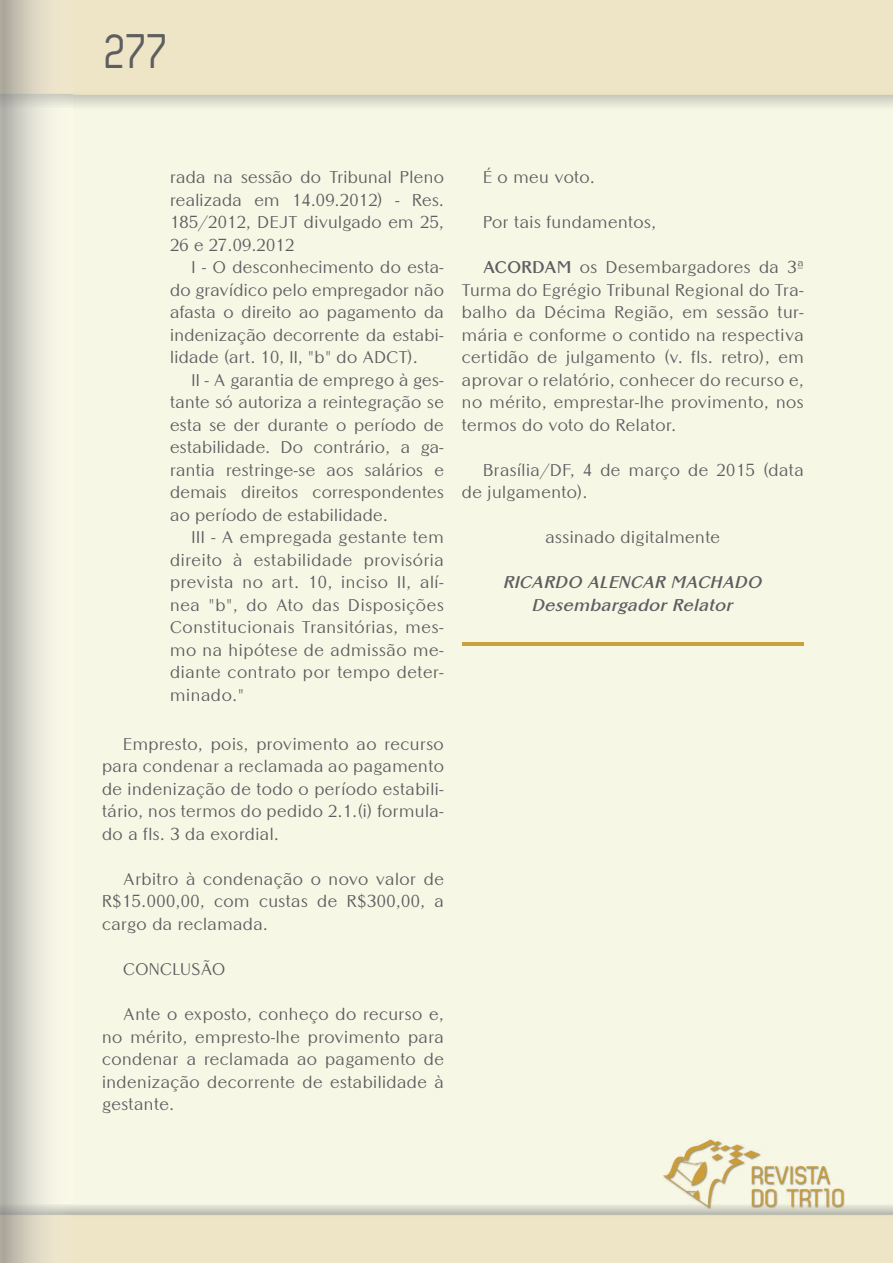
<style>
.page{position:relative;width:893px;height:1263px;background:#fff}
.page>*{position:absolute;margin:0;border:0;box-sizing:border-box;transform-origin:0 0}
.t1{font:49.5px "Zag";color:#5d5e60}
.t2{font:16.5px/22.5px "Altrincham";letter-spacing:.03em;color:#5d5e60;text-align:justify}
.t3{font:italic 700 16.5px/22.5px "Altrincham";letter-spacing:.03em;color:#5d5e60;text-align:center}
.s1{font-weight:700}
</style>
<div class="page">
<img style="left:89px;top:0;width:804px;height:1263px">
<hr style="left:462px;top:642px;width:342px;height:4px;background:#cca03c">
<h1 class="t1" style="left:106px;top:24px;width:66px">277</h1>
<p class="t2" style="left:170px;top:166px;width:275px">rada na sessão do Tribunal Pleno realizada em 14.09.2012) - Res.<br>185/2012, DEJT divulgado em 25, 26 e 27.09.2012</p>
<p class="t2" style="left:170px;top:256px;width:275px;text-indent:21px">I - O desconhecimento do esta&shy;do gravídico pelo empregador não afasta o direito ao pagamento da indenização decorrente da estabi&shy;lidade (art. 10, II, "b" do ADCT).</p>
<p class="t2" style="left:170px;top:369px;width:275px;text-indent:21px">II - A garantia de emprego à ges&shy;tante só autoriza a reintegração se esta se der durante o período de estabilidade. Do contrário, a ga&shy;rantia restringe-se aos salários e demais direitos correspondentes ao período de estabilidade.</p>
<p class="t2" style="left:170px;top:526px;width:275px;text-indent:21px">III - A empregada gestante tem direito à estabilidade provisória prevista no art. 10, inciso II, alí&shy;nea "b", do Ato das Disposições Constitucionais Transitórias, mes&shy;mo na hipótese de admissão me&shy;diante contrato por tempo deter&shy;minado."</p>
<p class="t2" style="left:102px;top:733px;width:343px;text-indent:21px">Empresto, pois, provimento ao recurso para condenar a reclamada ao pagamento de indenização de todo o período estabili&shy;tário, nos termos do pedido 2.1.(i) formula&shy;do a fls. 3 da exordial.</p>
<p class="t2" style="left:102px;top:868px;width:343px;text-indent:21px">Arbitro à condenação o novo valor de R$15.000,00, com custas de R$300,00, a cargo da reclamada.</p>
<p class="t2" style="left:123px;top:958px;width:103px">CONCLUSÃO</p>
<p class="t2" style="left:102px;top:1003px;width:343px;text-indent:21px">Ante o exposto, conheço do recurso e, no mérito, empresto-lhe provimento para condenar a reclamada ao pagamento de indenização decorrente de estabilidade à gestante.</p>
<p class="t2" style="left:483px;top:166px;width:113px">É o meu voto.</p>
<p class="t2" style="left:483px;top:211px;width:174px">Por tais fundamentos,</p>
<p class="t2" style="left:462px;top:256px;width:343px;text-indent:21px"><span class="s1">ACORDAM</span> os Desembargadores da 3ª Turma do Egrégio Tribunal Regional do Tra&shy;balho da Décima Região, em sessão tur&shy;mária e conforme o contido na respectiva certidão de julgamento (v. fls. retro), em aprovar o relatório, conhecer do recurso e, no mérito, emprestar-lhe provimento, nos termos do voto do Relator.</p>
<p class="t2" style="left:462px;top:459px;width:343px;text-indent:21px">Brasília/DF, 4 de março de 2015 (data de julgamento).</p>
<p class="t2" style="left:545px;top:526px;width:176px">assinado digitalmente</p>
<p class="t3" style="left:504px;top:571px;width:260px">RICARDO ALENCAR MACHADO<br>Desembargador Relator</p>
</div>
